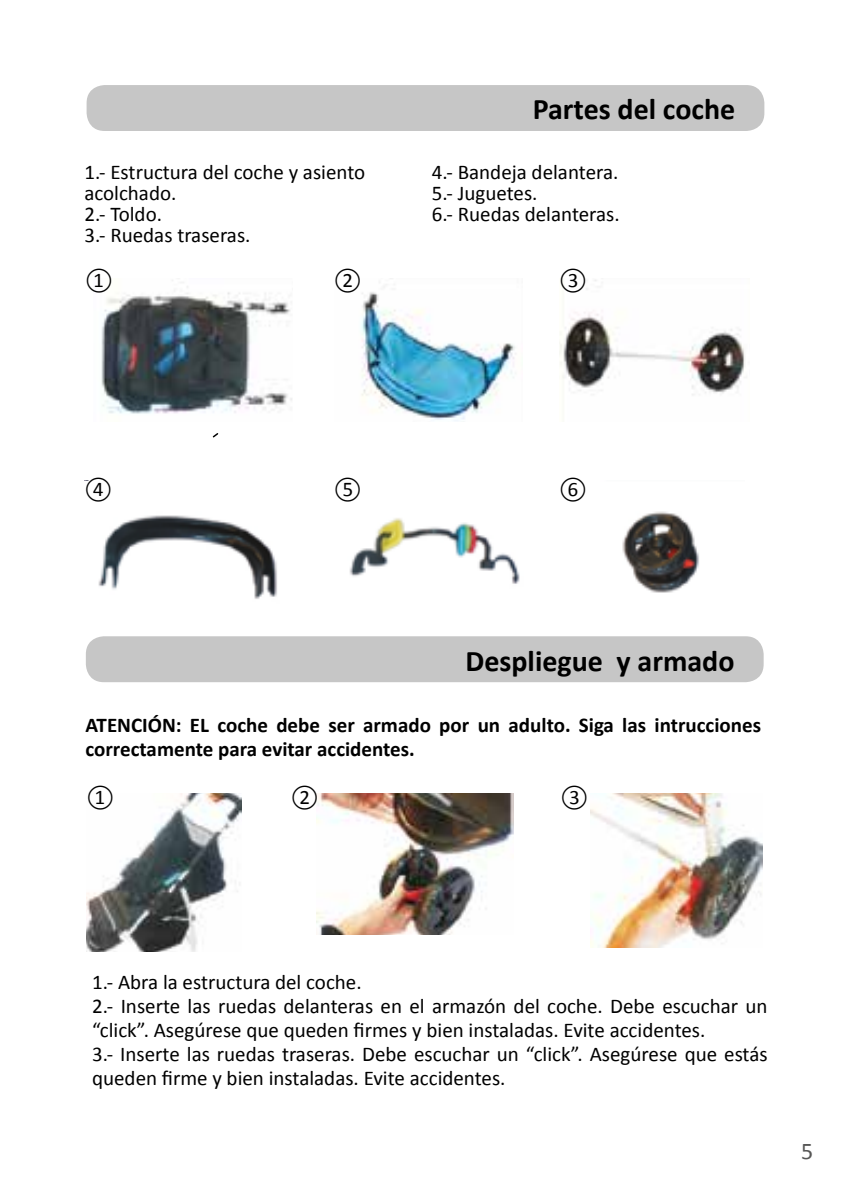
<style>
.page{position:relative;width:851px;height:1191px;background:#fff}
.page>*{position:absolute;margin:0;border:0;box-sizing:border-box;transform-origin:0 0}
.t1{font:700 30px "Calibri";color:#000}
.t2{font:24px "Calibri";color:#575756}
.t3{font:21px/21px "Calibri";color:#000}
.t4{font:700 21px/24px "Calibri";color:#000}
</style>
<div class="page">
<div style="left:87px;top:85px;width:677px;height:46px;background:#c6c6c6;border-radius:18px"></div>
<div style="left:86px;top:636px;width:677px;height:46px;background:#c6c6c6;border-radius:18px"></div>
<svg style="left:212px;top:433px;width:7px;height:5px"></svg>
<img style="left:101px;top:278px;width:644px;height:143px">
<div style="left:294px;top:266px;width:40px;height:165px;background:#fff"></div>
<div style="left:523px;top:266px;width:36px;height:169px;background:#fff"></div>
<img style="left:98px;top:511px;width:601px;height:88px">
<div style="left:294px;top:471px;width:40px;height:164px;background:#fff"></div>
<div style="left:524px;top:461px;width:40px;height:165px;background:#fff"></div>
<img style="left:590px;top:793px;width:172px;height:154px">
<img style="left:316px;top:793px;width:197px;height:141px">
<img style="left:87px;top:793px;width:155px;height:158px">
<h1 class="t1" style="left:532px;top:90px;width:204px">Partes del coche</h1>
<p class="t3" style="left:84px;top:162px;width:282px">1.- Estructura del coche y asiento acolchado.<br>2.- Toldo.<br>3.- Ruedas traseras.</p>
<p class="t3" style="left:431px;top:162px;width:189px">4.- Bandeja delantera.<br>5.- Juguetes.<br>6.- Ruedas delanteras.</p>
<p class="t3" style="left:85px;top:271px;width:29px">①</p>
<p class="t3" style="left:334px;top:271px;width:29px">②</p>
<p class="t3" style="left:559px;top:271px;width:29px">③</p>
<p class="t3" style="left:334px;top:479px;width:29px">⑤</p>
<p class="t3" style="left:84px;top:479px;width:29px">④</p>
<p class="t3" style="left:559px;top:479px;width:29px">⑥</p>
<h1 class="t1" style="left:465px;top:641px;width:270px">Despliegue y armado</h1>
<p class="t4" style="left:85px;top:713px;width:677px">ATENCIÓN: EL coche debe ser armado por un adulto. Siga las intrucciones correctamente para evitar accidentes.</p>
<p class="t3" style="left:87px;top:788px;width:29px">①</p>
<p class="t3" style="left:291px;top:788px;width:29px">②</p>
<p class="t3" style="left:560px;top:788px;width:29px">③</p>
<p class="t3" style="left:92px;top:970px;width:677px;line-height:24px">1.- Abra la estructura del coche.<br>2.- Inserte las ruedas delanteras en el armazón del coche. Debe escuchar un “click”. Asegúrese que queden firmes y bien instaladas. Evite accidentes.<br>3.- Inserte las ruedas traseras. Debe escuchar un “click”. Asegúrese que estás queden firme y bien instaladas. Evite accidentes.</p>
<p class="t2" style="left:801px;top:1135px;width:14px">5</p>
</div>
